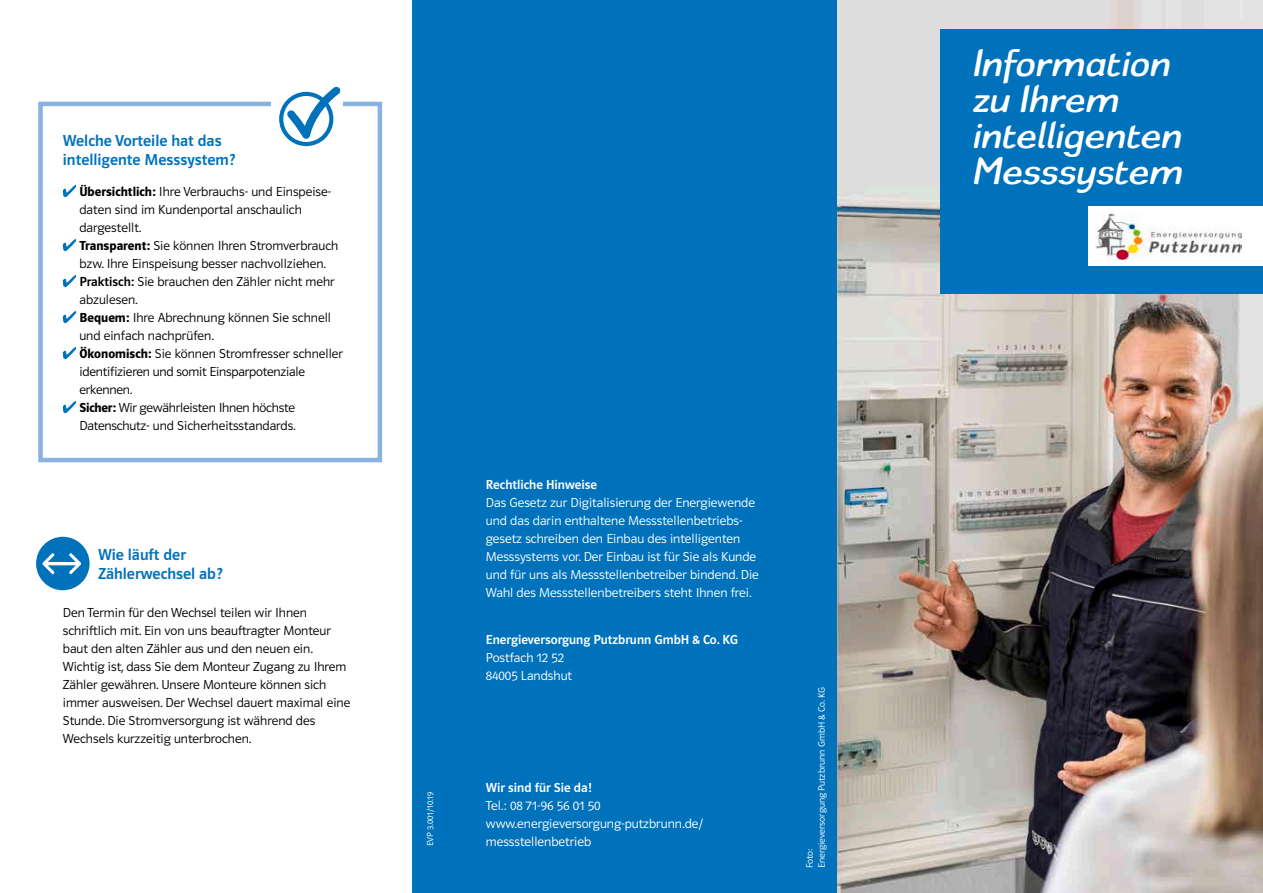
<style>
.page{position:relative;width:1263px;height:893px;background:#fff}
.page>*{position:absolute;margin:0;border:0;box-sizing:border-box;transform-origin:0 0}
.t1{font:35.85px/35.8px "E.ON";color:#fff}
.t2{font:16.5px/19.5px "Polo 22 Krftg";color:#0072bb}
.t3{font:13.5px/18px "Polo 22 Leicht";color:#000}
.t4{font:13.5px/18px "Polo 22 Leicht";color:#fff}
.t5{font:13.5px "Polo 22 Krftg";color:#fff}
.t6{font:9.75px/12px "Polo 11 Leicht";color:#fff}
.t7{font:9px "Polo 22 Leicht";color:#fff}
.s1{font-family:"Polo 22";font-weight:600}
.s2{font-family:"Polo 22 Krftg"}
</style>
<div class="page">
<div style="left:412px;top:0;width:426px;height:893px;background:#0072bb"></div>
<img style="left:838px;top:0;width:425px;height:893px">
<div style="left:940px;top:30px;width:323px;height:264px;background:#0072bb"></div>
<div style="left:1089px;top:207px;width:174px;height:59px;background:#fff"></div>
<img style="left:1096px;top:213px;width:145px;height:46px">
<div style="left:37px;top:537px;width:52px;height:52px;background:#0072bb;border-radius:50%"></div>
<div style="left:36px;top:537px;width:54px;height:53px;border:2px solid #0072bb;border-radius:50%"></div>
<svg style="left:42px;top:553px;width:39px;height:21px"></svg>
<svg style="left:63px;top:185px;width:13px;height:12px"></svg>
<svg style="left:63px;top:239px;width:13px;height:12px"></svg>
<svg style="left:63px;top:275px;width:13px;height:12px"></svg>
<svg style="left:63px;top:311px;width:13px;height:12px"></svg>
<svg style="left:63px;top:347px;width:13px;height:12px"></svg>
<svg style="left:63px;top:401px;width:13px;height:12px"></svg>
<div style="left:38px;top:102px;width:344px;height:360px;border:4px solid #89b2e0"></div>
<div style="left:271px;top:85px;width:72px;height:54px;background:#fff"></div>
<svg style="left:281px;top:94px;width:50px;height:50px"></svg>
<div style="left:279px;top:92px;width:54px;height:54px;border:4px solid #0072bb;border-radius:50%"></div>
<svg style="left:287px;top:86px;width:54px;height:53px"></svg>
<p class="t2" style="left:63px;top:131px;width:174px">Welche Vorteile hat das intelligente Messsystem?</p>
<p class="t3" style="left:79px;top:182px;width:265px"><span class="s1">Übersichtlich:</span> Ihre Verbrauchs- und Einspeise&shy;daten sind im Kundenportal anschaulich dargestellt.<br><span class="s1">Transparent:</span> Sie können Ihren Stromverbrauch bzw. Ihre Einspeisung besser nachvollziehen.<br><span class="s2">Praktisch:</span> Sie brauchen den Zähler nicht mehr abzulesen.<br><span class="s1">Bequem:</span> Ihre Abrechnung können Sie schnell und einfach nachprüfen.<br><span class="s1">Ökonomisch:</span> Sie können Stromfresser schneller identifizieren und somit Einsparpotenziale erkennen.<br><span class="s1">Sicher:</span> Wir gewährleisten Ihnen höchste Datenschutz- und Sicherheitsstandards.</p>
<p class="t2" style="left:98px;top:545px;width:126px">Wie läuft der<br>Zählerwechsel ab?</p>
<p class="t3" style="left:63px;top:603px;width:289px">Den Termin für den Wechsel teilen wir Ihnen schriftlich mit. Ein von uns beauftragter Monteur baut den alten Zähler aus und den neuen ein.<br>Wichtig ist, dass Sie dem Monteur Zugang zu Ihrem Zähler gewähren. Unsere Monteure können sich immer ausweisen. Der Wechsel dauert maximal eine Stunde. Die Stromversorgung ist während des Wechsels kurzzeitig unterbrochen.</p>
<p class="t7" style="left:425px;top:846px;width:56px;rotate:-90deg">EVP 3.001/10.19</p>
<p class="t5" style="left:486px;top:477px;width:113px">Rechtliche Hinweise</p>
<p class="t4" style="left:486px;top:493px;width:275px">Das Gesetz zur Digitalisierung der Energiewende und das darin enthaltene Messstellenbetriebs&shy;gesetz schreiben den Einbau des intelligenten Messsystems vor. Der Einbau ist für Sie als Kunde und für uns als Messstellenbetreiber bindend. Die Wahl des Messstellenbetreibers steht Ihnen frei.</p>
<p class="t5" style="left:486px;top:632px;width:254px">Energieversorgung Putzbrunn GmbH &amp; Co. KG</p>
<p class="t4" style="left:486px;top:648px;width:88px">Postfach 12 52<br>84005 Landshut</p>
<p class="t5" style="left:486px;top:781px;width:107px">Wir sind für Sie da!</p>
<p class="t4" style="left:486px;top:797px;width:219px">Tel.: 08 71-96 56 01 50 www.energieversorgung-putzbrunn.de/ messstellenbetrieb</p>
<p class="t6" style="left:804px;top:868px;width:183px;rotate:-90deg">Foto:<br>Energieversorgung Putzbrunn GmbH &amp; Co. KG</p>
<h1 class="t1" style="left:972px;top:46px;width:212px">Information zu Ihrem intelligenten<br>Messsystem</h1>
</div>
